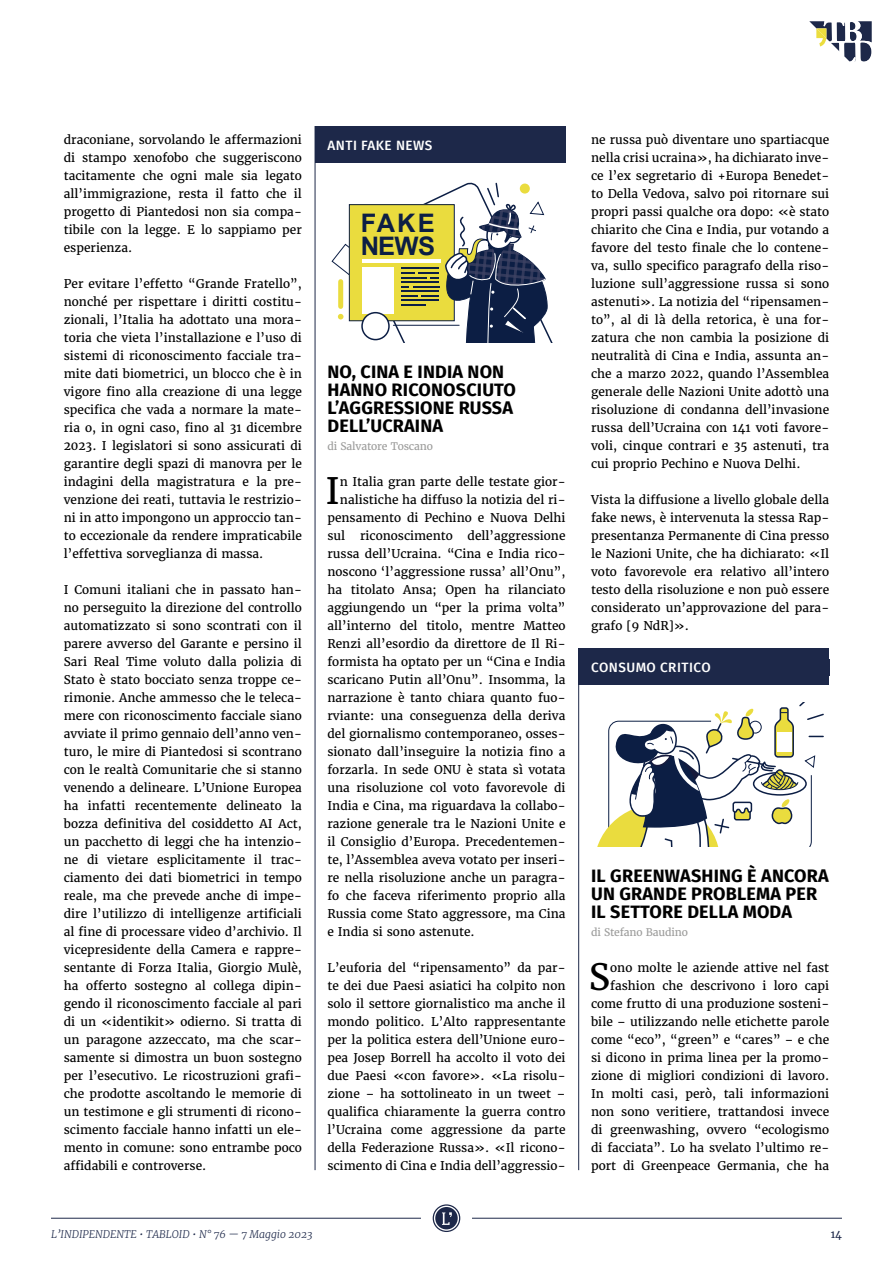
<style>
.page{position:relative;width:893px;height:1263px;background:#fff}
.page>*{position:absolute;margin:0;border:0;box-sizing:border-box;transform-origin:0 0}
.t1{font:36.15px "Merriweather";color:#000}
.t2{font:700 25.5px "Arial";letter-spacing:.01em;color:#0c1e44}
.t3{font:700 18px/18px "Fira Sans";letter-spacing:.01em;color:#000}
.t4{font:500 13.5px "Fira Sans";letter-spacing:.035em;color:#fff}
.t5{font:12px/18px "Merriweather";color:#000;text-align:justify}
.t6{font:italic 300 10.5px "Merriweather";color:#1d2849}
.t7{font:10.5px "Merriweather";letter-spacing:-.015em;color:#9d9d9c}
.t8{font:10.5px "Merriweather";color:#1d2849}
</style>
<div class="page">
<hr style="left:51px;top:1218px;width:370px;height:1px;background:#1d2849">
<hr style="left:472px;top:1218px;width:370px;height:1px;background:#1d2849">
<svg style="left:433px;top:1204px;width:27px;height:28px"></svg>
<svg style="left:809px;top:21px;width:63px;height:41px"></svg>
<div style="left:315px;top:126px;width:250px;height:36px;background:#1d2849"></div>
<hr style="left:315px;top:126px;width:1px;height:1044px;background:#1d2849">
<svg style="left:331px;top:183px;width:221px;height:159px"></svg>
<hr style="left:393px;top:325px;width:66px;height:1px;background:#0c1e44">
<div style="left:578px;top:648px;width:251px;height:36px;background:#1d2849"></div>
<hr style="left:578px;top:648px;width:1px;height:522px;background:#1d2849">
<svg style="left:597px;top:702px;width:227px;height:144px"></svg>
<p class="t5" style="left:64px;top:131px;width:240px">draconiane, sorvolando le affermazioni di stampo xenofobo che suggeriscono tacitamente che ogni male sia legato all’immigrazione, resta il fatto che il progetto di Piantedosi non sia compa&shy;tibile con la legge. E lo sappiamo per esperienza.</p>
<p class="t5" style="left:64px;top:275px;width:240px">Per evitare l’effetto “Grande Fratello”, nonché per rispettare i diritti costitu&shy;zionali, l’Italia ha adottato una mora&shy;toria che vieta l’installazione e l’uso di sistemi di riconoscimento facciale tra&shy;mite dati biometrici, un blocco che è in vigore fino alla creazione di una legge specifica che vada a normare la mate&shy;ria o, in ogni caso, fino al 31 dicembre 2023. I legislatori si sono assicurati di garantire degli spazi di manovra per le indagini della magistratura e la pre&shy;venzione dei reati, tuttavia le restrizio&shy;ni in atto impongono un approccio tan&shy;to eccezionale da rendere impraticabile l’effettiva sorveglianza di massa.</p>
<p class="t5" style="left:64px;top:581px;width:240px">I Comuni italiani che in passato han&shy;no perseguito la direzione del controllo automatizzato si sono scontrati con il parere avverso del Garante e persino il Sari Real Time voluto dalla polizia di Stato è stato bocciato senza troppe ce&shy;rimonie. Anche ammesso che le teleca&shy;mere con riconoscimento facciale siano avviate il primo gennaio dell’anno ven&shy;turo, le mire di Piantedosi si scontrano con le realtà Comunitarie che si stanno venendo a delineare. L’Unione Europea ha infatti recentemente delineato la bozza definitiva del cosiddetto AI Act, un pacchetto di leggi che ha intenzio&shy;ne di vietare esplicitamente il trac&shy;ciamento dei dati biometrici in tempo reale, ma che prevede anche di impe&shy;dire l’utilizzo di intelligenze artificiali al fine di processare video d’archivio. Il vicepresidente della Camera e rappre&shy;sentante di Forza Italia, Giorgio Mulè, ha offerto sostegno al collega dipin&shy;gendo il riconoscimento facciale al pari di un «identikit» odierno. Si tratta di un paragone azzeccato, ma che scar&shy;samente si dimostra un buon sostegno per l’esecutivo. Le ricostruzioni grafi&shy;che prodotte ascoltando le memorie di un testimone e gli strumenti di ricono&shy;scimento facciale hanno infatti un ele&shy;mento in comune: sono entrambe poco affidabili e controverse.</p>
<p class="t4" style="left:327px;top:135px;width:106px">ANTI FAKE NEWS</p>
<h2 class="t2" style="left:360px;top:206px;width:76px">FAKE</h2>
<h2 class="t2" style="left:360px;top:230px;width:77px">NEWS</h2>
<h3 class="t3" style="left:327px;top:361px;width:190px">NO, CINA E INDIA NON<br>HANNO RICONOSCIUTO<br>L’AGGRESSIONE RUSSA<br>DELL’UCRAINA</h3>
<p class="t7" style="left:327px;top:440px;width:107px">di Salvatore Toscano</p>
<h1 class="t1" style="left:325px;top:468px;width:16px">I</h1>
<p class="t5" style="left:340px;top:473px;width:227px">n Italia gran parte delle testate gior-</p>
<p class="t5" style="left:340px;top:491px;width:227px">nalistiche ha diffuso la notizia del ri-</p>
<p class="t5" style="left:327px;top:509px;width:240px">pensamento di Pechino e Nuova Delhi</p>
<p class="t5" style="left:327px;top:527px;width:240px">sul riconoscimento dell’aggressione</p>
<p class="t5" style="left:327px;top:545px;width:240px">russa dell’Ucraina. “Cina e India rico-</p>
<p class="t5" style="left:327px;top:563px;width:240px">noscono ‘l’aggressione russa’ all’Onu”,</p>
<p class="t5" style="left:327px;top:581px;width:240px">ha titolato Ansa; Open ha rilanciato</p>
<p class="t5" style="left:327px;top:599px;width:240px">aggiungendo un “per la prima volta”</p>
<p class="t5" style="left:327px;top:617px;width:240px">all’interno del titolo, mentre Matteo</p>
<p class="t5" style="left:327px;top:635px;width:240px">Renzi all’esordio da direttore de Il Ri-</p>
<p class="t5" style="left:327px;top:653px;width:240px">formista ha optato per un “Cina e India</p>
<p class="t5" style="left:327px;top:671px;width:240px">scaricano Putin all’Onu”. Insomma, la</p>
<p class="t5" style="left:327px;top:689px;width:240px">narrazione è tanto chiara quanto fuo-</p>
<p class="t5" style="left:327px;top:707px;width:240px">rviante: una conseguenza della deriva</p>
<p class="t5" style="left:327px;top:725px;width:240px">del giornalismo contemporaneo, osses-</p>
<p class="t5" style="left:327px;top:743px;width:240px">sionato dall’inseguire la notizia fino a</p>
<p class="t5" style="left:327px;top:761px;width:240px">forzarla. In sede ONU è stata sì votata</p>
<p class="t5" style="left:327px;top:779px;width:240px">una risoluzione col voto favorevole di</p>
<p class="t5" style="left:327px;top:797px;width:240px">India e Cina, ma riguardava la collabo-</p>
<p class="t5" style="left:327px;top:815px;width:240px">razione generale tra le Nazioni Unite e</p>
<p class="t5" style="left:327px;top:833px;width:240px">il Consiglio d’Europa. Precedentemen-</p>
<p class="t5" style="left:327px;top:851px;width:240px">te, l’Assemblea aveva votato per inseri-</p>
<p class="t5" style="left:327px;top:869px;width:240px">re nella risoluzione anche un paragra-</p>
<p class="t5" style="left:327px;top:887px;width:240px">fo che faceva riferimento proprio alla</p>
<p class="t5" style="left:327px;top:905px;width:240px">Russia come Stato aggressore, ma Cina</p>
<p class="t5" style="left:327px;top:923px;width:149px">e India si sono astenute.</p>
<p class="t5" style="left:327px;top:959px;width:240px">L’euforia del “ripensamento” da par&shy;te dei due Paesi asiatici ha colpito non solo il settore giornalistico ma anche il mondo politico. L’Alto rappresentante per la politica estera dell’Unione euro&shy;pea Josep Borrell ha accolto il voto dei due Paesi «con favore». «La risolu&shy;zione – ha sottolineato in un tweet – qualifica chiaramente la guerra contro l’Ucraina come aggressione da parte della Federazione Russa». «Il ricono&shy;scimento di Cina e India dell’aggressio-</p>
<p class="t5" style="left:591px;top:131px;width:240px">ne russa può diventare uno spartiacque nella crisi ucraina», ha dichiarato inve&shy;ce l’ex segretario di +Europa Benedet&shy;to Della Vedova, salvo poi ritornare sui propri passi qualche ora dopo: «è stato chiarito che Cina e India, pur votando a favore del testo finale che lo contene&shy;va, sullo specifico paragrafo della riso&shy;luzione sull’aggressione russa si sono astenuti». La notizia del “ripensamen&shy;to”, al di là della retorica, è una for&shy;zatura che non cambia la posizione di neutralità di Cina e India, assunta an&shy;che a marzo 2022, quando l’Assemblea generale delle Nazioni Unite adottò una risoluzione di condanna dell’invasione russa dell’Ucraina con 141 voti favore&shy;voli, cinque contrari e 35 astenuti, tra cui proprio Pechino e Nuova Delhi.</p>
<p class="t5" style="left:591px;top:491px;width:240px">Vista la diffusione a livello globale della fake news, è intervenuta la stessa Rap&shy;presentanza Permanente di Cina presso le Nazioni Unite, che ha dichiarato: «Il voto favorevole era relativo all’intero testo della risoluzione e non può essere considerato un’approvazione del para&shy;grafo [9 NdR]».</p>
<p class="t4" style="left:591px;top:657px;width:121px">CONSUMO CRITICO</p>
<h3 class="t3" style="left:591px;top:865px;width:239px">IL GREENWASHING È ANCORA<br>UN GRANDE PROBLEMA PER<br>IL SETTORE DELLA MODA</h3>
<p class="t7" style="left:591px;top:926px;width:98px">di Stefano Baudino</p>
<h1 class="t1" style="left:589px;top:954px;width:23px">S</h1>
<p class="t5" style="left:591px;top:959px;width:240px;text-align:right">ono molte le aziende attive nel fast fashion che descrivono i loro capi come frutto di una produzione sosteni&shy;bile – utilizzando nelle etichette parole come “eco”, “green” e “cares” – e che si dicono in prima linea per la promo&shy;zione di migliori condizioni di lavoro.<br>In molti casi, però, tali informazioni non sono veritiere, trattandosi invece di greenwashing, ovvero “ecologismo di facciata”. Lo ha svelato l’ultimo re&shy;port di Greenpeace Germania, che ha</p>
<p class="t6" style="left:51px;top:1227px;width:263px">L’INDIPENDENTE • TABLOID • N° 76 — 7 Maggio 2023</p>
<p class="t8" style="left:831px;top:1227px;width:13px">14</p>
</div>
